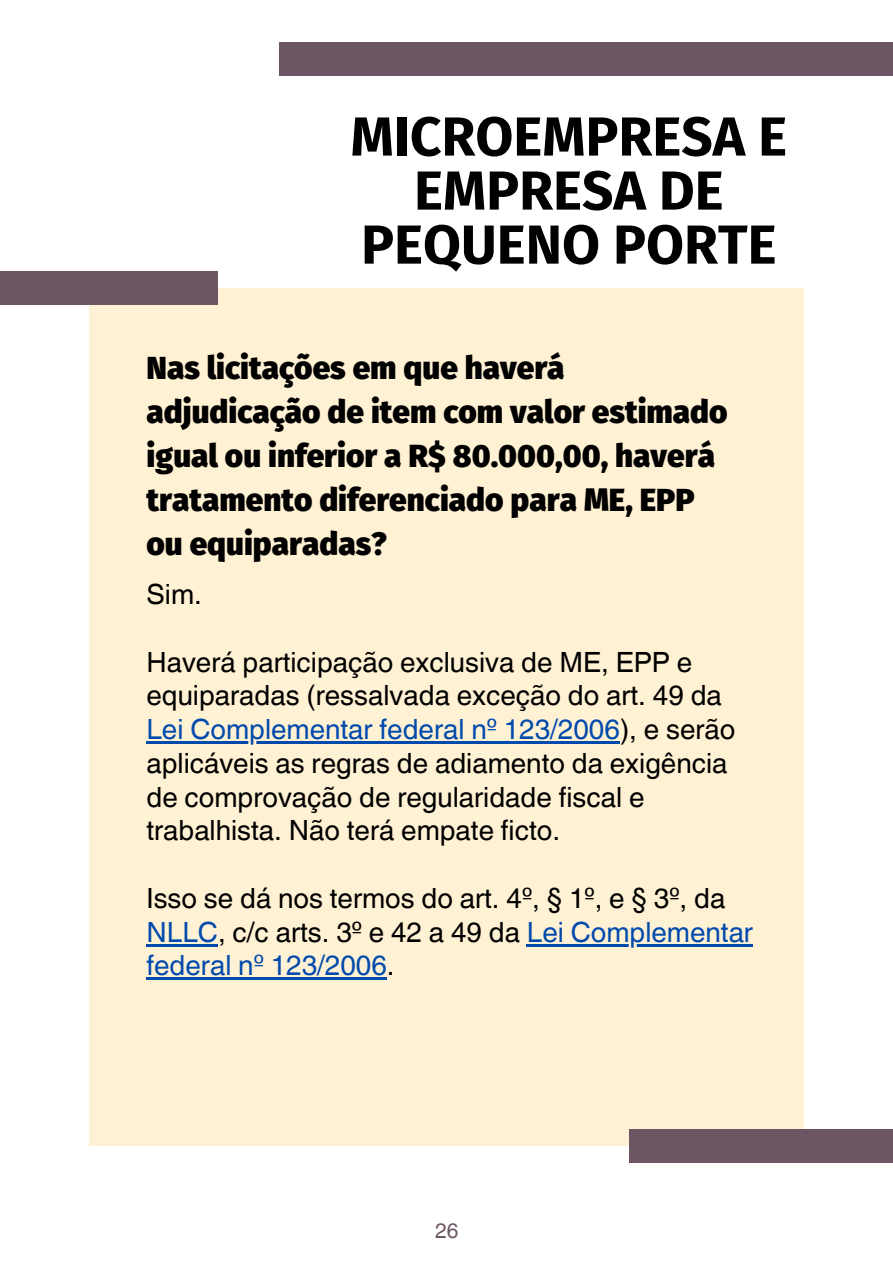
<style>
.page{position:relative;width:893px;height:1264px;background:#fff}
.page>*{position:absolute;margin:0;border:0;box-sizing:border-box;transform-origin:0 0}
.t1{font:700 54.9px/54px "Fira Sans";color:#000;text-align:center}
.t2{font:900 31.5px/43.8px "Fira Sans";color:#000}
.t3{font:27.9px/33.8px "Helvetica World";color:#000}
.t4{font:21px "Helvetica World";color:#6d5664}
.s1{color:#004aad}
</style>
<div class="page">
<div style="left:89px;top:288px;width:715px;height:857px;background:#fff1d3"></div>
<div style="left:0;top:271px;width:217px;height:34px;background:#6d5664"></div>
<div style="left:279px;top:43px;width:613px;height:33px;background:#6d5664"></div>
<div style="left:629px;top:1129px;width:263px;height:34px;background:#6d5664"></div>
<hr style="left:146px;top:741px;width:474px;height:2px;background:#004aad">
<hr style="left:146px;top:944px;width:72px;height:2px;background:#004aad">
<hr style="left:527px;top:944px;width:226px;height:2px;background:#004aad">
<hr style="left:146px;top:977px;width:241px;height:3px;background:#004aad">
<h1 class="t1" style="left:350px;top:110px;width:438px">MICROEMPRESA E<br>EMPRESA DE<br>PEQUENO PORTE</h1>
<p class="t2" style="left:146px;top:347px;width:582px">Nas licitações em que haverá adjudicação de item com valor estimado igual ou inferior a R$ 80.000,00, haverá tratamento diferenciado para ME, EPP ou equiparadas?</p>
<p class="t3" style="left:146px;top:577px;width:57px">Sim.</p>
<p class="t3" style="left:146px;top:645px;width:590px">Haverá participação exclusiva de ME, EPP e equiparadas (ressalvada exceção do art. 49 da <span class="s1">Lei Complementar federal nº 123/2006</span>), e serão aplicáveis as regras de adiamento da exigência de comprovação de regularidade fiscal e trabalhista. Não terá empate ficto.</p>
<p class="t3" style="left:146px;top:881px;width:608px">Isso se dá nos termos do art. 4º, § 1º, e § 3º, da<br><span class="s1">NLLC</span>, c/c arts. 3º e 42 a 49 da <span class="s1">Lei Complementar federal nº 123/2006</span>.</p>
<p class="t4" style="left:435px;top:1218px;width:25px">26</p>
</div>
